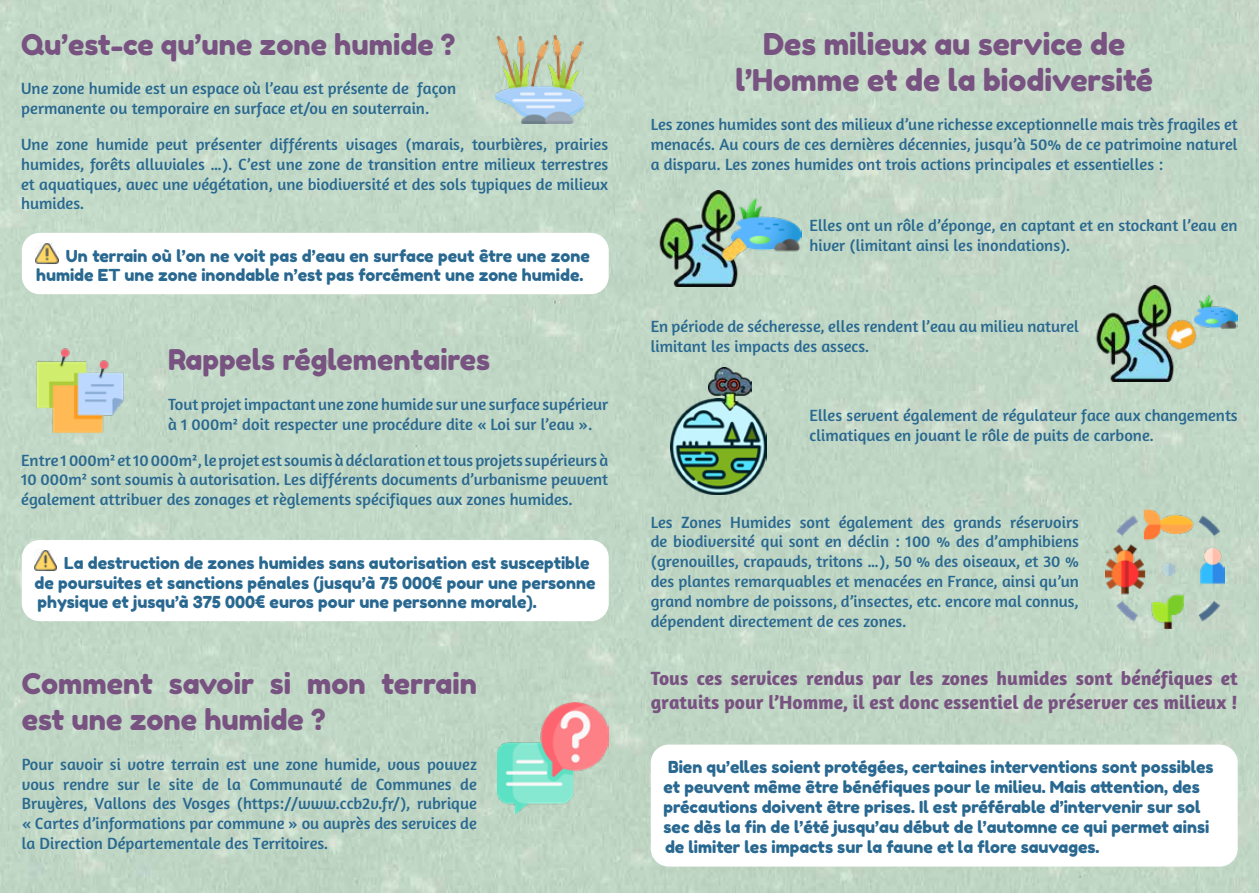
<style>
.page{position:relative;width:1259px;height:893px;background:#c1d8c6}
.page>*{position:absolute;margin:0;border:0;box-sizing:border-box;transform-origin:0 0}
.t1{font:30px/36px "Fredoka One";color:#785280;text-align:center}
.t2{font:28.5px/36px "Fredoka One";color:#785280}
.t3{font:700 19.5px/23.4px "Amaranth";color:#785280}
.t4{font:16.5px/19.8px "Amaranth";color:#296890;text-align:justify}
.t5{font:16.5px/19.8px "Fredoka One";color:#296890}
</style>
<div class="page">
<div style="left:22px;top:233px;width:587px;height:61px;background:#fff;border-radius:18px"></div>
<div style="left:22px;top:540px;width:587px;height:81px;background:#fff;border-radius:18px"></div>
<div style="left:651px;top:745px;width:586px;height:122px;background:#fff;border-radius:18px"></div>
<img style="left:495px;top:36px;width:88px;height:88px">
<img style="left:1106px;top:509px;width:119px;height:119px">
<img style="left:35px;top:343px;width:90px;height:91px">
<img style="left:651px;top:190px;width:95px;height:96px">
<img style="left:1087px;top:286px;width:95px;height:96px">
<img style="left:670px;top:399px;width:96px;height:95px">
<img style="left:731px;top:190px;width:70px;height:69px">
<img style="left:1194px;top:290px;width:43px;height:43px">
<img style="left:716px;top:233px;width:35px;height:35px">
<img style="left:497px;top:702px;width:111px;height:111px">
<img style="left:1159px;top:314px;width:40px;height:40px">
<img style="left:708px;top:367px;width:43px;height:44px">
<img style="left:36px;top:242px;width:22px;height:22px">
<img style="left:35px;top:550px;width:22px;height:21px">
<h2 class="t2" style="left:21px;top:26px;width:436px">Qu’est-ce qu’une zone humide ?</h2>
<p class="t4" style="left:21px;top:79px;width:436px">Une zone humide est un espace où l’eau est présente de façon permanente ou temporaire en surface et/ou en souterrain.</p>
<p class="t4" style="left:21px;top:134px;width:588px">Une zone humide peut présenter différents visages (marais, tourbières, prairies humides, forêts alluviales …). C’est une zone de transition entre milieux terrestres et aquatiques, avec une végétation, une biodiversité et des sols typiques de milieux humides.</p>
<p class="t5" style="left:36px;top:246px;width:555px;text-indent:30px">Un terrain où l’on ne voit pas d’eau en surface peut être une zone humide ET une zone inondable n’est pas forcément une zone humide.</p>
<h2 class="t2" style="left:168px;top:342px;width:323px">Rappels réglementaires</h2>
<p class="t4" style="left:168px;top:394px;width:442px">Tout projet impactant une zone humide sur une surface supérieur à 1 000m² doit respecter une procédure dite « Loi sur l’eau ».</p>
<p class="t4" style="left:21px;top:450px;width:588px">Entre 1 000m² et 10 000m², le projet est soumis à déclaration et tous projets supérieurs à 10 000m² sont soumis à autorisation. Les différents documents d’urbanisme peuvent également attribuer des zonages et règlements spécifiques aux zones humides.</p>
<p class="t5" style="left:35px;top:553px;width:562px;text-indent:30px">La destruction de zones humides sans autorisation est susceptible de poursuites et sanctions pénales (jusqu’à 75 000€ pour une personne physique et jusqu’à 375 000€ euros pour une personne morale).</p>
<h2 class="t2" style="left:22px;top:666px;width:457px">Comment savoir si mon terrain est une zone humide ?</h2>
<p class="t4" style="left:22px;top:754px;width:456px">Pour savoir si votre terrain est une zone humide, vous pouvez vous rendre sur le site de la Communauté de Communes de Bruyères, Vallons des Vosges (https://www.ccb2v.fr/), rubrique « Cartes d’informations par commune » ou auprès des services de la Direction Départementale des Territoires.</p>
<h1 class="t1" style="left:735px;top:26px;width:419px">Des milieux au service de l’Homme et de la biodiversité</h1>
<p class="t4" style="left:651px;top:115px;width:588px">Les zones humides sont des milieux d’une richesse exceptionnelle mais très fragiles et menacés. Au cours de ces dernières décennies, jusqu’à 50% de ce patrimoine naturel a disparu. Les zones humides ont trois actions principales et essentielles :</p>
<p class="t4" style="left:809px;top:215px;width:429px">Elles ont un rôle d’éponge, en captant et en stockant l’eau en hiver (limitant ainsi les inondations).</p>
<p class="t4" style="left:651px;top:316px;width:430px">En période de sécheresse, elles rendent l’eau au milieu naturel limitant les impacts des assecs.</p>
<p class="t4" style="left:809px;top:405px;width:430px">Elles servent également de régulateur face aux changements climatiques en jouant le rôle de puits de carbone.</p>
<p class="t4" style="left:651px;top:512px;width:430px">Les Zones Humides sont également des grands réservoirs de biodiversité qui sont en déclin : 100 % des d’amphibiens (grenouilles, crapauds, tritons …), 50 % des oiseaux, et 30 % des plantes remarquables et menacées en France, ainsi qu’un grand nombre de poissons, d’insectes, etc. encore mal connus, dépendent directement de ces zones.</p>
<p class="t3" style="left:651px;top:666px;width:588px">Tous ces services rendus par les zones humides sont bénéfiques et gratuits pour l’Homme, il est donc essentiel de préserver ces milieux !</p>
<p class="t5" style="left:663px;top:757px;width:551px">Bien qu’elles soient protégées, certaines interventions sont possibles et peuvent même être bénéfiques pour le milieu. Mais attention, des précautions doivent être prises. Il est préférable d’intervenir sur sol sec dès la fin de l’été jusqu’au début de l’automne ce qui permet ainsi de limiter les impacts sur la faune et la flore sauvages.</p>
</div>
